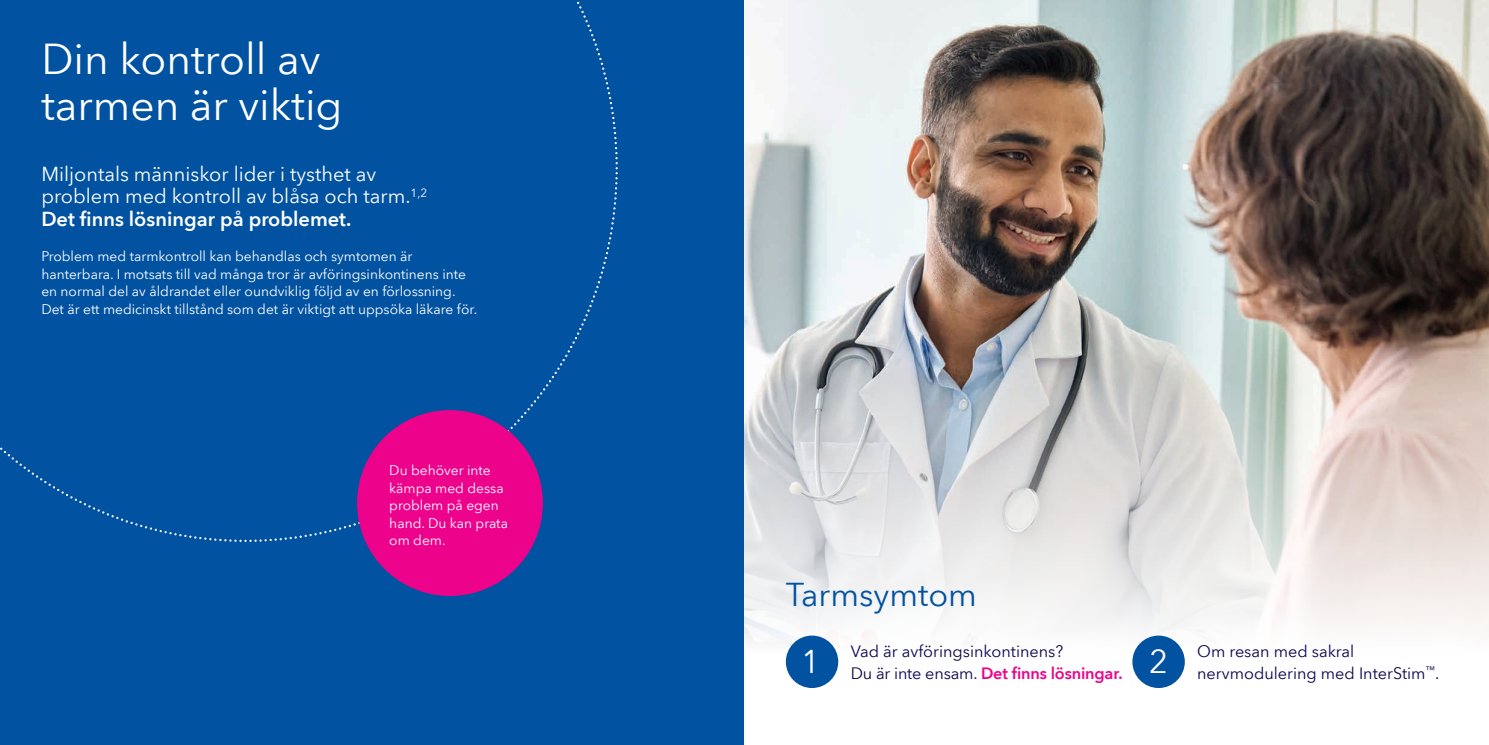
<style>
.page{position:relative;width:1489px;height:745px;background:#fff}
.page>*{position:absolute;margin:0;border:0;box-sizing:border-box;transform-origin:0 0}
.t1{font:42.5px/46.8px "Avenir Next World";color:#fff}
.t2{font:32.5px "Avenir Next World";color:#0152a1}
.t3{font:32.5px "Avenir Next World";color:#fff}
.t4{font:20px/22.5px "Avenir Next World";color:#fff}
.t5{font:16.25px/21.1px "Avenir Next World";color:#08054f}
.t6{font:13.75px/17.5px "Avenir Next World";color:#fff}
.s1{font-weight:600}
.s2{font-weight:600;color:#ed028c}
</style>
<div class="page">
<div style="left:0;top:0;width:744px;height:744px;background:#0152a1"></div>
<img style="left:744px;top:0;width:744px;height:378px">
<svg style="left:744px;top:378px;width:744px;height:310px"></svg>
<svg style="left:249px;top:168px;width:369px;height:375px"></svg>
<svg style="left:577px;top:1px;width:41px;height:164px"></svg>
<svg style="left:0;top:447px;width:245px;height:95px"></svg>
<div style="left:785px;top:635px;width:53px;height:52px;background:#0152a1;border-radius:50%"></div>
<div style="left:1132px;top:635px;width:52px;height:52px;background:#0152a1;border-radius:50%"></div>
<div style="left:357px;top:410px;width:186px;height:185px;background:#ed028c;border-radius:50%"></div>
<h1 class="t1" style="left:41px;top:36px;width:302px">Din kontroll av tarmen är viktig</h1>
<h3 class="t4" style="left:41px;top:163px;width:387px">Miljontals människor lider i tysthet av problem med kontroll av blåsa och tarm.<sup>1,2<br></sup><span class="s1">Det finns lösningar på problemet.</span></h3>
<p class="t6" style="left:41px;top:248px;width:437px">Problem med tarmkontroll kan behandlas och symtomen är hanterbara. I motsats till vad många tror är avföringsinkontinens inte en normal del av åldrandet eller oundviklig följd av en förlossning.<br>Det är ett medicinskt tillstånd som det är viktigt att uppsöka läkare för.</p>
<p class="t6" style="left:389px;top:461px;width:120px">Du behöver inte kämpa med dessa problem på egen hand. Du kan prata om dem.</p>
<h2 class="t2" style="left:785px;top:568px;width:193px">Tarmsymtom</h2>
<p class="t5" style="left:850px;top:641px;width:273px">Vad är avföringsinkontinens?<br>Du är inte ensam. <span class="s2">Det finns lösningar.</span></p>
<p class="t5" style="left:1197px;top:641px;width:244px">Om resan med sakral nervmodulering med InterStim<sup>™</sup>.</p>
<h2 class="t3" style="left:801px;top:634px;width:20px">1</h2>
<h2 class="t3" style="left:1149px;top:634px;width:20px">2</h2>
</div>
